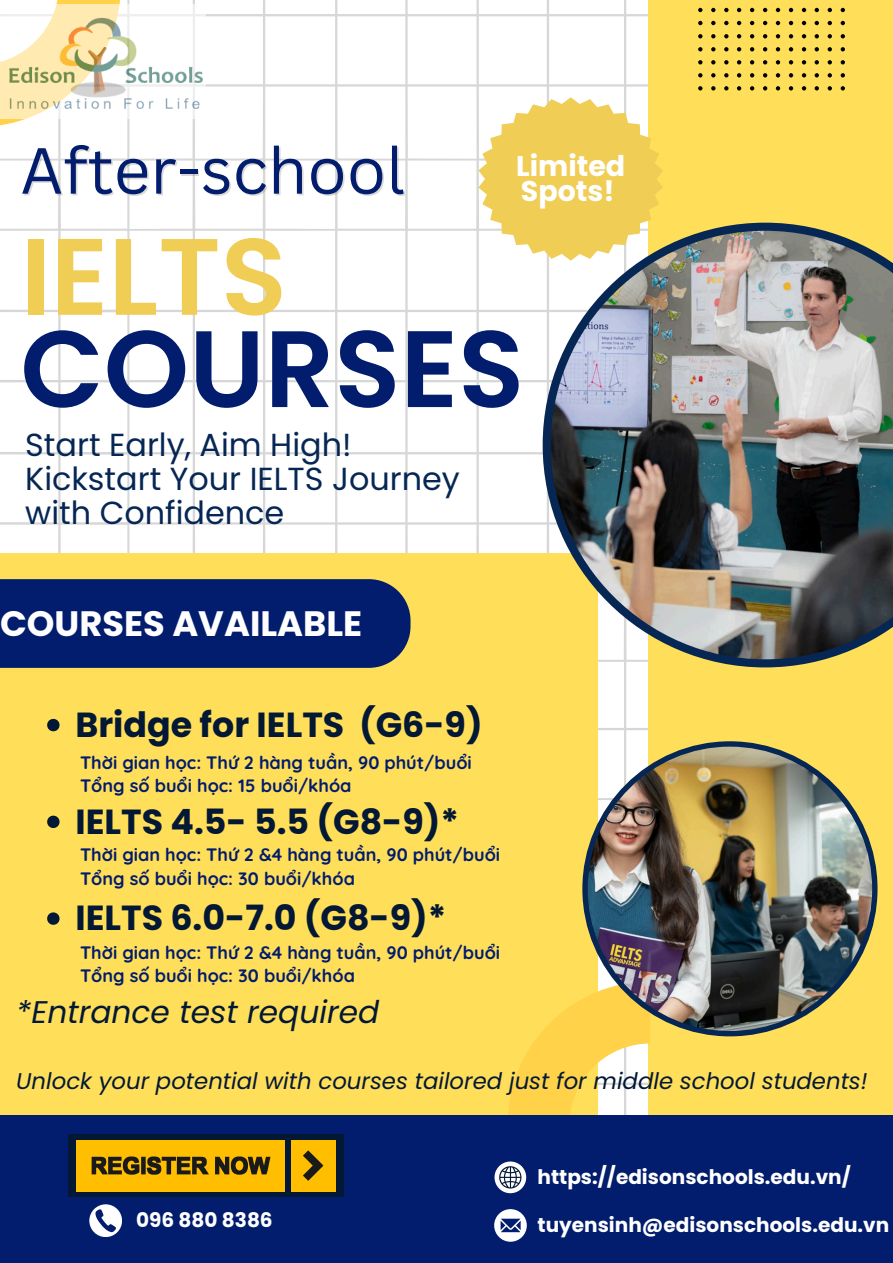
<style>
.page{position:relative;width:893px;height:1263px;background:#fff}
.page>*{position:absolute;margin:0;border:0;box-sizing:border-box;transform-origin:0 0}
.t1{font:600 108.52px/92.2px "Poppins";color:#021d6d}
.t2{font:63.68px "Canva Sans";color:#021d6d}
.t3{font:700 35.25px "Poppins";color:#fff}
.t4{font:700 34.8px "Poppins";color:#031835}
.t5{font:31.88px/34.3px "Poppins";color:#062754}
.t6{font:italic 31.28px "Poppins";color:#031835}
.t7{font:700 28.5px/25.9px "Poppins";color:#fff}
.t8{font:italic 22.8px "Poppins";color:#031835}
.t9{font:700 20.02px "Poppins";color:#fff}
.t10{font:700 18px "Quicksand";color:#021c6d}
.s1{color:#f0cd55}
</style>
<div class="page">
<svg style="left:0;top:0;width:648px;height:741px"></svg>
<div style="left:648px;top:0;width:245px;height:1263px;background:#ffde59"></div>
<div style="left:0;top:553px;width:598px;height:710px;background:#ffde59"></div>
<svg style="left:508px;top:999px;width:142px;height:116px"></svg>
<div style="left:0;top:1115px;width:893px;height:148px;background:#021d6d"></div>
<div style="left:0;top:579px;width:410px;height:89px;background:#021d6d"></div>
<div style="left:68px;top:1134px;width:275px;height:62px;background:#031835"></div>
<div style="left:76px;top:1140px;width:209px;height:51px;background:#ffbe00"></div>
<div style="left:291px;top:1140px;width:44px;height:51px;background:#ffbe00"></div>
<svg style="left:303px;top:1150px;width:20px;height:31px"></svg>
<svg style="left:92px;top:1156px;width:178px;height:19px"></svg>
<svg style="left:89px;top:1204px;width:33px;height:33px"></svg>
<svg style="left:494px;top:1161px;width:32px;height:32px"></svg>
<svg style="left:494px;top:1209px;width:33px;height:33px"></svg>
<svg style="left:0;top:0;width:121px;height:127px"></svg>
<svg style="left:478px;top:97px;width:185px;height:164px"></svg>
<svg style="left:698px;top:7px;width:147px;height:84px"></svg>
<img style="left:542px;top:223px;width:351px;height:444px">
<img style="left:582px;top:741px;width:295px;height:295px">
<img style="left:0;top:5px;width:206px;height:114px">
<svg style="left:47px;top:719px;width:13px;height:12px"></svg>
<svg style="left:47px;top:816px;width:13px;height:12px"></svg>
<svg style="left:47px;top:912px;width:13px;height:13px"></svg>
<h2 class="t2" style="left:20px;top:126px;width:386px">After-school</h2>
<p class="t7" style="left:516px;top:153px;width:111px">Limited<br>Spots!</p>
<h5 class="t1" style="left:20px;top:231px;width:505px"><span class="s1">IELTS<br></span>COURSES</h5>
<h1 class="t5" style="left:25px;top:427px;width:436px">Start Early, Aim High!<br>Kickstart Your IELTS Journey with Confidence</h1>
<h4 class="t3" style="left:0;top:599px;width:364px">COURSES AVAILABLE</h4>
<h3 class="t4" style="left:75px;top:700px;width:409px">Bridge for IELTS (G6-9)</h3>
<p class="t10" style="left:80px;top:751px;width:393px">Thời gian học: Thứ 2 hàng tuần, 90 phút/buổi</p>
<p class="t10" style="left:80px;top:774px;width:273px">Tổng số buổi học: 15 buổi/khóa</p>
<p class="t4" style="left:75px;top:797px;width:385px">IELTS 4.5- 5.5 (G8-9)*</p>
<p class="t10" style="left:80px;top:843px;width:422px">Thời gian học: Thứ 2 &amp;4 hàng tuần, 90 phút/buổi</p>
<p class="t10" style="left:80px;top:866px;width:276px">Tổng số buổi học: 30 buổi/khóa</p>
<p class="t4" style="left:75px;top:894px;width:372px">IELTS 6.0-7.0 (G8-9)*</p>
<p class="t10" style="left:80px;top:940px;width:422px">Thời gian học: Thứ 2 &amp;4 hàng tuần, 90 phút/buổi</p>
<p class="t10" style="left:80px;top:963px;width:276px">Tổng số buổi học: 30 buổi/khóa</p>
<p class="t6" style="left:16px;top:990px;width:364px">*Entrance test required</p>
<p class="t8" style="left:16px;top:1065px;width:853px">Unlock your potential with courses tailored just for middle school students!</p>
<p class="t9" style="left:136px;top:1205px;width:138px">096 880 8386</p>
<p class="t9" style="left:537px;top:1163px;width:315px">https://edisonschools.edu.vn/</p>
<h6 class="t9" style="left:537px;top:1211px;width:353px">tuyensinh@edisonschools.edu.vn</h6>
</div>
